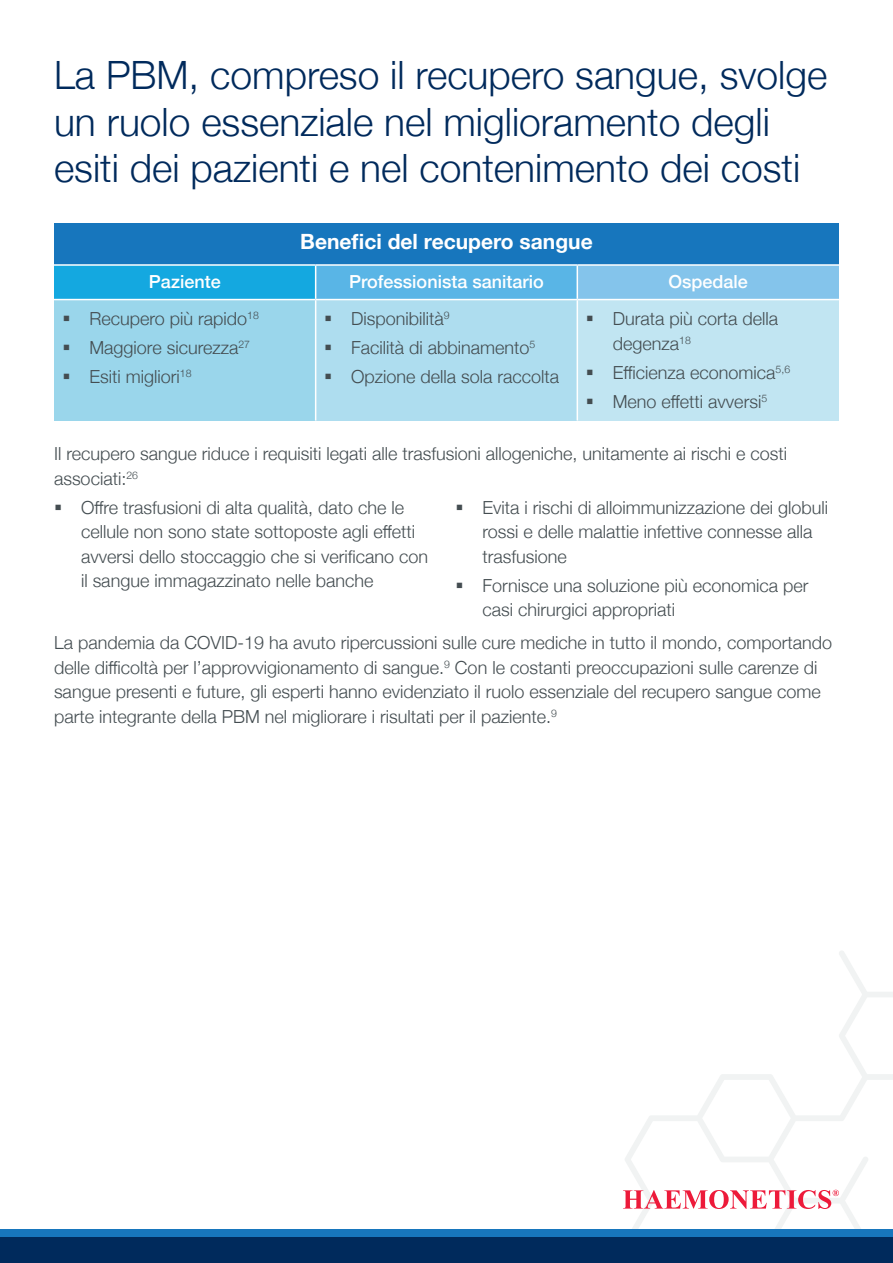
<style>
.page{position:relative;width:893px;height:1263px;background:#fff}
.page>*{position:absolute;margin:0;border:0;box-sizing:border-box;transform-origin:0 0}
.Page_Header{font:300 39px/46.8px "Helvetica Neue";color:#002a5c}
.t1{font:21px "Helvetica Neue Bold Outline";color:#fff}
.Body{font:300 18px/24.6px "Helvetica Neue";color:#444d51}
.t2{font:500 18px "Helvetica Neue";color:#fff}
</style>
<div class="page">
<svg style="left:625px;top:951px;width:268px;height:278px"></svg>
<div style="left:0;top:1229px;width:893px;height:8px;background:#1776bd"></div>
<div style="left:0;top:1237px;width:893px;height:26px;background:#002a5c"></div>
<svg style="left:623px;top:1190px;width:216px;height:19px"></svg>
<div style="left:54px;top:223px;width:785px;height:42px;background:#1776bd"></div>
<div style="left:54px;top:265px;width:262px;height:35px;background:#14a8e0"></div>
<div style="left:316px;top:265px;width:261px;height:35px;background:#59b5e6"></div>
<div style="left:577px;top:265px;width:262px;height:35px;background:#84c4eb"></div>
<div style="left:54px;top:300px;width:262px;height:120px;background:#9ad6eb"></div>
<div style="left:316px;top:300px;width:261px;height:120px;background:#aeddef"></div>
<div style="left:577px;top:300px;width:262px;height:120px;background:#c1e5f2"></div>
<hr style="left:315px;top:266px;width:1px;height:33px;background:#fff">
<hr style="left:577px;top:266px;width:1px;height:33px;background:#fff">
<hr style="left:54px;top:299px;width:262px;height:1px;background:#fff">
<hr style="left:316px;top:299px;width:261px;height:1px;background:#fff">
<hr style="left:315px;top:300px;width:1px;height:120px;background:#fff">
<hr style="left:577px;top:299px;width:262px;height:1px;background:#fff">
<hr style="left:577px;top:300px;width:1px;height:120px;background:#fff">
<hr style="left:54px;top:264px;width:262px;height:2px;background:#fff">
<hr style="left:316px;top:264px;width:261px;height:2px;background:#fff">
<hr style="left:577px;top:264px;width:262px;height:2px;background:#fff">
<p class="Page_Header" style="left:54px;top:49px;width:775px">La PBM, compreso il recupero sangue, svolge un ruolo essenziale nel miglioramento degli esiti dei pazienti e nel contenimento dei costi</p>
<p class="t1" style="left:300px;top:229px;width:294px">Benefici del recupero sangue</p>
<p class="t2" style="left:149px;top:267px;width:73px">Paziente</p>
<p class="t2" style="left:349px;top:267px;width:196px">Professionista sanitario</p>
<p class="t2" style="left:668px;top:267px;width:81px">Ospedale</p>
<p class="Body" style="left:90px;top:305px;width:171px">Recupero più rapido<sup>18</sup></p>
<p class="Body" style="left:90px;top:334px;width:162px">Maggiore sicurezza<sup>27</sup></p>
<p class="Body" style="left:90px;top:363px;width:103px">Esiti migliori<sup>18</sup></p>
<p class="Body" style="left:351px;top:305px;width:100px">Disponibilità<sup>9</sup></p>
<p class="Body" style="left:351px;top:334px;width:186px">Facilità di abbinamento<sup>5</sup></p>
<p class="Body" style="left:351px;top:363px;width:210px">Opzione della sola raccolta</p>
<p class="Body" style="left:613px;top:305px;width:167px">Durata più corta della degenza<sup>18</sup></p>
<p class="Body" style="left:613px;top:359px;width:179px">Efficienza economica<sup>5,6</sup></p>
<p class="Body" style="left:613px;top:388px;width:156px">Meno effetti avversi<sup>5</sup></p>
<p class="Body" style="left:54px;top:440px;width:735px">Il recupero sangue riduce i requisiti legati alle trasfusioni allogeniche, unitamente ai rischi e costi associati:<sup>26</sup></p>
<p class="Body" style="left:81px;top:493px;width:349px">Offre trasfusioni di alta qualità, dato che le cellule non sono state sottoposte agli effetti avversi dello stoccaggio che si verificano con il sangue immagazzinato nelle banche</p>
<p class="Body" style="left:482px;top:493px;width:347px">Evita i rischi di alloimmunizzazione dei globuli rossi e delle malattie infettive connesse alla trasfusione</p>
<p class="Body" style="left:482px;top:571px;width:328px">Fornisce una soluzione più economica per casi chirurgici appropriati</p>
<p class="Body" style="left:54px;top:629px;width:780px">La pandemia da COVID-19 ha avuto ripercussioni sulle cure mediche in tutto il mondo, comportando delle difficoltà per l’approvvigionamento di sangue.<sup>9</sup> Con le costanti preoccupazioni sulle carenze di sangue presenti e future, gli esperti hanno evidenziato il ruolo essenziale del recupero sangue come parte integrante della PBM nel migliorare i risultati per il paziente.<sup>9</sup></p>
</div>
